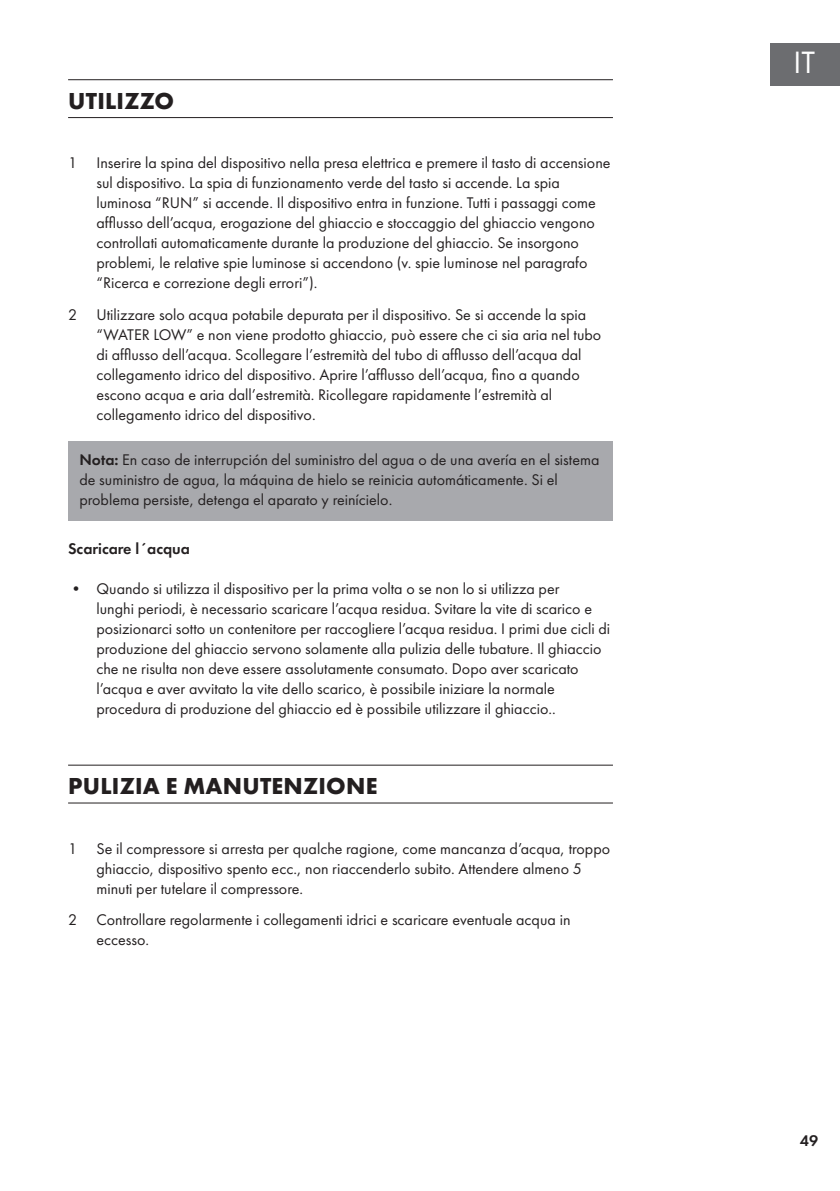
<style>
.page{position:relative;width:840px;height:1191px;background:#fff}
.page>*{position:absolute;margin:0;border:0;box-sizing:border-box;transform-origin:0 0}
.t1{font:32px "Futura PTW08";color:#fff}
.t2{font:700 24px "Futura PTW08";letter-spacing:.01em;color:#231f20}
.t3{font:16px/20px "Futura PTW08";color:#231f20}
.t4{font:600 16px "Futura PTW08";color:#231f20}
.s1{font-weight:600}
</style>
<div class="page">
<div style="left:770px;top:43px;width:69px;height:42px;background:#6c6d70"></div>
<hr style="left:68px;top:79px;width:544px;height:1px;background:#231f20">
<hr style="left:68px;top:117px;width:544px;height:1px;background:#231f20">
<div style="left:68px;top:441px;width:544px;height:80px;background:#a8a9ad"></div>
<hr style="left:68px;top:764px;width:544px;height:1px;background:#231f20">
<hr style="left:68px;top:802px;width:544px;height:1px;background:#231f20">
<h2 class="t2" style="left:68px;top:85px;width:107px">UTILIZZO</h2>
<p class="t3" style="left:96px;top:153px;width:515px;text-indent:-28px">1 Inserire la spina del dispositivo nella presa elettrica e premere il tasto di accensione sul dispositivo. La spia di funzionamento verde del tasto si accende. La spia luminosa “RUN” si accende. Il dispositivo entra in funzione. Tutti i passaggi come afflusso dell’acqua, erogazione del ghiaccio e stoccaggio del ghiaccio vengono controllati automaticamente durante la produzione del ghiaccio. Se insorgono problemi, le relative spie luminose si accendono (v. spie luminose nel paragrafo “Ricerca e correzione degli errori”).</p>
<p class="t3" style="left:96px;top:304px;width:506px;text-indent:-28px">2 Utilizzare solo acqua potabile depurata per il dispositivo. Se si accende la spia “WATER LOW” e non viene prodotto ghiaccio, può essere che ci sia aria nel tubo di afflusso dell’acqua. Scollegare l’estremità del tubo di afflusso dell’acqua dal collegamento idrico del dispositivo. Aprire l’afflusso dell’acqua, fino a quando escono acqua e aria dall’estremità. Ricollegare rapidamente l’estremità al collegamento idrico del dispositivo.</p>
<p class="t3" style="left:79px;top:450px;width:521px"><span class="s1">Nota:</span> En caso de interrupción del suministro del agua o de una avería en el sistema de suministro de agua, la máquina de hielo se reinicia automáticamente. Si el problema persiste, detenga el aparato y reinícielo.</p>
<p class="t4" style="left:68px;top:538px;width:123px">Scaricare l´acqua</p>
<p class="t3" style="left:96px;top:578px;width:515px;text-indent:-28px">• Quando si utilizza il dispositivo per la prima volta o se non lo si utilizza per<br>lunghi periodi, è necessario scaricare l’acqua residua. Svitare la vite di scarico e posizionarci sotto un contenitore per raccogliere l’acqua residua. I primi due cicli di produzione del ghiaccio servono solamente alla pulizia delle tubature. Il ghiaccio che ne risulta non deve essere assolutamente consumato. Dopo aver scaricato l’acqua e aver avvitato la vite dello scarico, è possibile iniziare la normale procedura di produzione del ghiaccio ed è possibile utilizzare il ghiaccio..</p>
<h2 class="t2" style="left:68px;top:770px;width:310px">PULIZIA E MANUTENZIONE</h2>
<p class="t3" style="left:96px;top:838px;width:515px;text-indent:-28px">1 Se il compressore si arresta per qualche ragione, come mancanza d’acqua, troppo ghiaccio, dispositivo spento ecc., non riaccenderlo subito. Attendere almeno 5 minuti per tutelare il compressore.</p>
<p class="t3" style="left:96px;top:909px;width:475px;text-indent:-28px">2 Controllare regolarmente i collegamenti idrici e scaricare eventuale acqua in eccesso.</p>
<h1 class="t1" style="left:793px;top:43px;width:23px">IT</h1>
<p class="t4" style="left:799px;top:1130px;width:20px">49</p>
</div>
